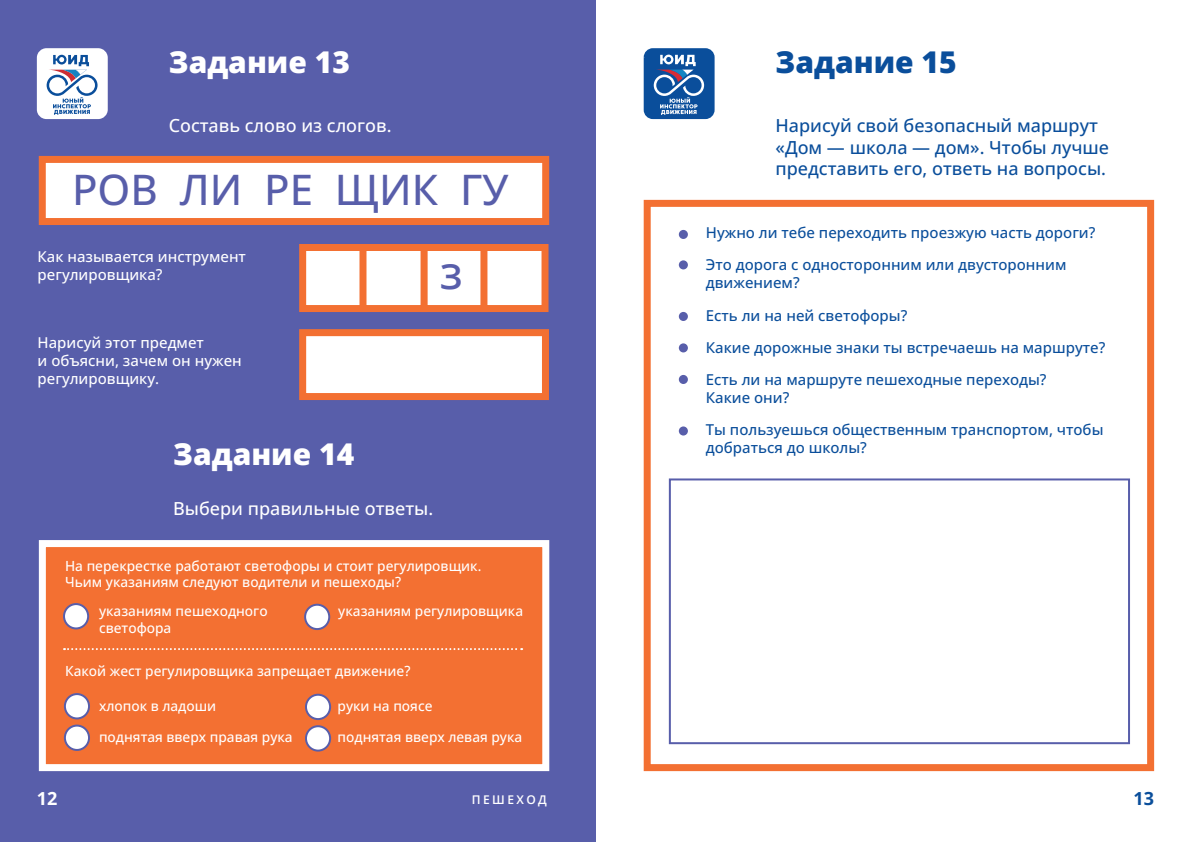
<style>
.page{position:relative;width:1191px;height:842px;background:#fff}
.page>*{position:absolute;margin:0;border:0;box-sizing:border-box;transform-origin:0 0}
.t1{font:500 46px "Open Sans";color:#585eaa}
.t2{font:500 42px "Open Sans";color:#585eaa}
.t3{font:800 30px "Open Sans";color:#fff}
.t4{font:800 30px "Open Sans";color:#0a4e9b}
.t5{font:500 18px/21.6px "Open Sans";color:#0a4e9b}
.t6{font:500 18px "Open Sans";color:#fff}
.t7{font:700 18px "Open Sans";color:#fff}
.t8{font:700 18px "Open Sans";color:#0a4e9b}
.t9{font:500 15px/32.2px "Open Sans";color:#0a4e9b}
.t10{font:500 15px/18px "Open Sans";color:#fff}
.t11{font:500 14px/16.8px "Open Sans";color:#fff}
.t12{font:600 12px "Open Sans";letter-spacing:.2em;color:#fff}
</style>
<div class="page">
<div style="left:0;top:0;width:595px;height:842px;background:#585eaa"></div>
<div style="left:37px;top:48px;width:71px;height:71px;background:#fff;border-radius:10px"></div>
<svg style="left:47px;top:55px;width:51px;height:60px"></svg>
<div style="left:39px;top:156px;width:510px;height:69px;background:#fff;border:7px solid #f37032"></div>
<div style="left:299px;top:329px;width:250px;height:71px;background:#fff;border:7px solid #f37032"></div>
<div style="left:299px;top:244px;width:68px;height:68px;background:#fff;border:7px solid #f37032"></div>
<div style="left:420px;top:244px;width:68px;height:68px;background:#fff;border:7px solid #f37032"></div>
<div style="left:359px;top:244px;width:68px;height:68px;background:#fff;border:7px solid #f37032"></div>
<div style="left:480px;top:244px;width:68px;height:68px;background:#fff;border:7px solid #f37032"></div>
<div style="left:39px;top:540px;width:510px;height:231px;background:#f37032;border:7px solid #fff"></div>
<svg style="left:64px;top:648px;width:458px;height:2px"></svg>
<div style="left:64px;top:604px;width:24px;height:24px;background:#fff;border-radius:50%"></div>
<div style="left:63px;top:603px;width:26px;height:26px;border:2px solid #585eaa;border-radius:50%"></div>
<div style="left:305px;top:605px;width:24px;height:24px;background:#fff;border-radius:50%"></div>
<div style="left:304px;top:604px;width:26px;height:26px;border:2px solid #585eaa;border-radius:50%"></div>
<div style="left:65px;top:694px;width:24px;height:24px;background:#fff;border-radius:50%"></div>
<div style="left:64px;top:693px;width:26px;height:26px;border:2px solid #585eaa;border-radius:50%"></div>
<div style="left:306px;top:695px;width:24px;height:24px;background:#fff;border-radius:50%"></div>
<div style="left:305px;top:694px;width:26px;height:26px;border:2px solid #585eaa;border-radius:50%"></div>
<div style="left:65px;top:726px;width:24px;height:24px;background:#fff;border-radius:50%"></div>
<div style="left:64px;top:725px;width:26px;height:26px;border:2px solid #585eaa;border-radius:50%"></div>
<div style="left:306px;top:726px;width:24px;height:25px;background:#fff;border-radius:50%"></div>
<div style="left:305px;top:725px;width:26px;height:27px;border:2px solid #585eaa;border-radius:50%"></div>
<div style="left:643px;top:48px;width:71px;height:71px;background:#0a4e9b;border-radius:9px"></div>
<svg style="left:653px;top:55px;width:51px;height:60px"></svg>
<div style="left:643px;top:200px;width:511px;height:571px;background:#fff;border:7px solid #f37032"></div>
<div style="left:669px;top:478px;width:461px;height:266px;border:2px solid #585eaa"></div>
<div style="left:679px;top:230px;width:9px;height:9px;background:#585eaa;border-radius:50%"></div>
<div style="left:679px;top:260px;width:9px;height:9px;background:#585eaa;border-radius:50%"></div>
<div style="left:679px;top:312px;width:9px;height:9px;background:#585eaa;border-radius:50%"></div>
<div style="left:679px;top:343px;width:9px;height:9px;background:#585eaa;border-radius:50%"></div>
<div style="left:679px;top:375px;width:9px;height:9px;background:#585eaa;border-radius:50%"></div>
<div style="left:679px;top:426px;width:9px;height:9px;background:#585eaa;border-radius:50%"></div>
<h3 class="t3" style="left:169px;top:42px;width:183px">Задание 13</h3>
<p class="t6" style="left:169px;top:113px;width:224px">Составь слово из слогов.</p>
<h2 class="t2" style="left:72px;top:161px;width:438px">РОВ ЛИ РЕ ЩИК ГУ</h2>
<p class="t10" style="left:38px;top:247px;width:210px">Как называется инструмент регулировщика?</p>
<p class="t10" style="left:38px;top:333px;width:206px">Нарисуй этот предмет<br>и объясни, зачем он нужен регулировщику.</p>
<h1 class="t1" style="left:440px;top:241px;width:25px">з</h1>
<h3 class="t3" style="left:173px;top:433px;width:183px">Задание 14</h3>
<p class="t6" style="left:173px;top:496px;width:262px">Выбери правильные ответы.</p>
<p class="t11" style="left:65px;top:557px;width:418px">На перекрестке работают светофоры и стоит регулировщик.<br>Чьим указаниям следуют водители и пешеходы?</p>
<p class="t11" style="left:99px;top:602px;width:170px">указаниям пешеходного светофора</p>
<p class="t11" style="left:338px;top:602px;width:186px">указаниям регулировщика</p>
<p class="t11" style="left:65px;top:662px;width:347px">Какой жест регулировщика запрещает движение?</p>
<p class="t11" style="left:99px;top:697px;width:119px">хлопок в ладоши</p>
<p class="t11" style="left:99px;top:728px;width:195px">поднятая вверх правая рука</p>
<p class="t11" style="left:337px;top:697px;width:96px">руки на поясе</p>
<p class="t11" style="left:337px;top:728px;width:186px">поднятая вверх левая рука</p>
<h3 class="t4" style="left:775px;top:42px;width:183px">Задание 15</h3>
<p class="t5" style="left:775px;top:114px;width:335px">Нарисуй свой безопасный маршрут «Дом — школа — дом». Чтобы лучше представить его, ответь на вопросы.</p>
<p class="t9" style="left:706px;top:216px;width:391px">Нужно ли тебе переходить проезжую часть дороги?<br>Это дорога с односторонним или двусторонним</p>
<p class="t9" style="left:706px;top:267px;width:401px">движением?<br>Есть ли на ней светофоры?<br>Какие дорожные знаки ты встречаешь на маршруте?<br>Есть ли на маршруте пешеходные переходы?</p>
<p class="t9" style="left:706px;top:381px;width:399px">Какие они?<br>Ты пользуешься общественным транспортом, чтобы</p>
<p class="t9" style="left:706px;top:431px;width:162px">добраться до школы?</p>
<p class="t7" style="left:37px;top:786px;width:22px">12</p>
<p class="t8" style="left:1133px;top:786px;width:22px">13</p>
<p class="t12" style="left:472px;top:792px;width:76px">ПЕШЕХОД</p>
</div>
